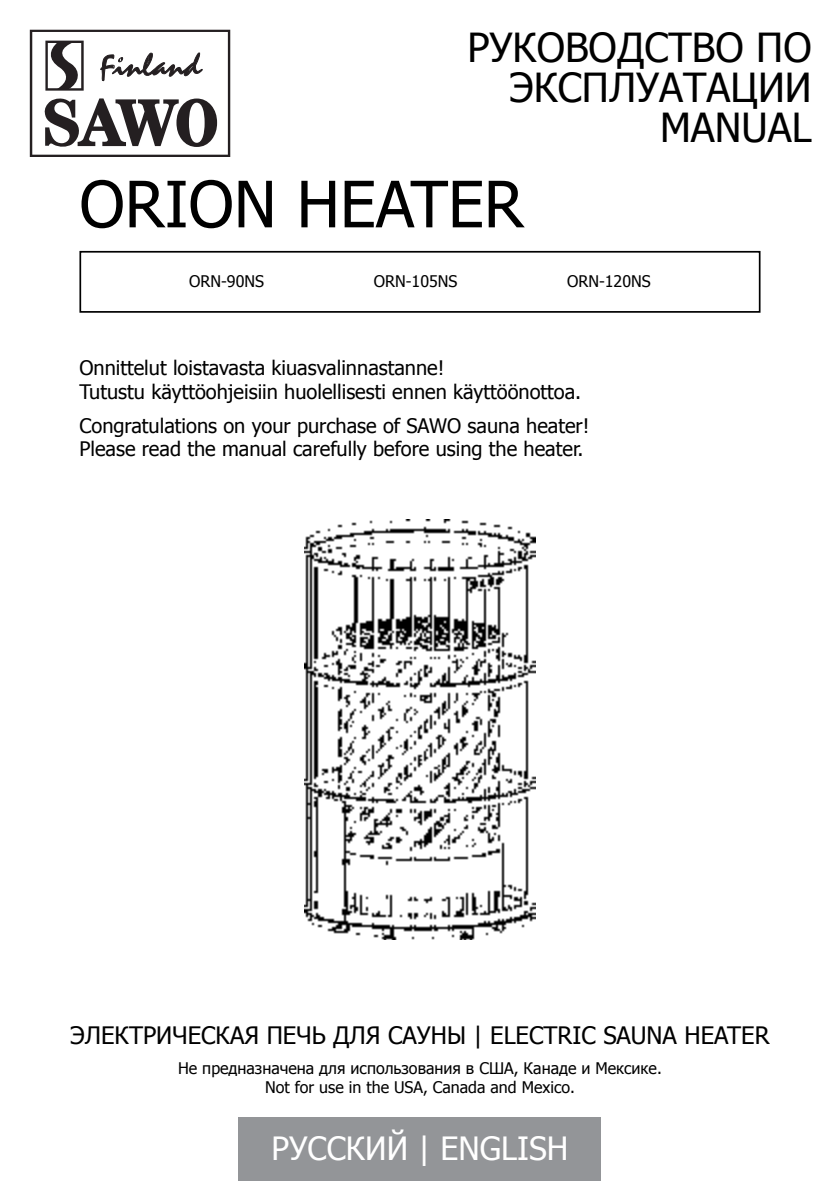
<style>
.page{position:relative;width:840px;height:1191px;background:#fff}
.page>*{position:absolute;margin:0;border:0;box-sizing:border-box;transform-origin:0 0}
.t1{font:64px "Tahoma";color:#000}
.t2{font:40px/40px "Tahoma";color:#000;text-align:right}
.t3{font:32px "Tahoma";color:#fff}
.t4{font:24px "Tahoma";color:#000}
.t5{font:20px/24px "Tahoma";color:#000}
.t6{font:16px/19.2px "Tahoma";color:#000;text-align:center}
</style>
<div class="page">
<svg style="left:29px;top:29px;width:202px;height:128px"></svg>
<div style="left:238px;top:1117px;width:363px;height:63px;background:#939598"></div>
<div style="left:79px;top:251px;width:681px;height:62px;border:2px solid #000"></div>
<img style="left:304px;top:520px;width:231px;height:419px">
<h2 class="t2" style="left:467px;top:25px;width:345px">РУКОВОДСТВО ПО<br>ЭКСПЛУАТАЦИИ<br>MANUAL</h2>
<h1 class="t1" style="left:79px;top:161px;width:445px">ORION HEATER</h1>
<p class="t6" style="left:189px;top:270px;width:76px">ORN-90NS</p>
<p class="t6" style="left:373px;top:270px;width:85px">ORN-105NS</p>
<p class="t6" style="left:566px;top:270px;width:85px">ORN-120NS</p>
<p class="t5" style="left:79px;top:354px;width:503px">Onnittelut loistavasta kiuasvalinnastanne!<br>Tutustu käyttöohjeisiin huolellisesti ennen käyttöönottoa.</p>
<p class="t5" style="left:79px;top:414px;width:511px;line-height:23px">Congratulations on your purchase of SAWO sauna heater!<br>Please read the manual carefully before using the heater.</p>
<p class="t4" style="left:70px;top:1018px;width:700px">ЭЛЕКТРИЧЕСКАЯ ПЕЧЬ ДЛЯ САУНЫ | ELECTRIC SAUNA HEATER</p>
<p class="t6" style="left:178px;top:1057px;width:485px">Не предназначена для использования в США, Канаде и Мексике.<br>Not for use in the USA, Canada and Mexico.</p>
<h3 class="t3" style="left:271px;top:1126px;width:298px">РУССКИЙ | ENGLISH</h3>
</div>
